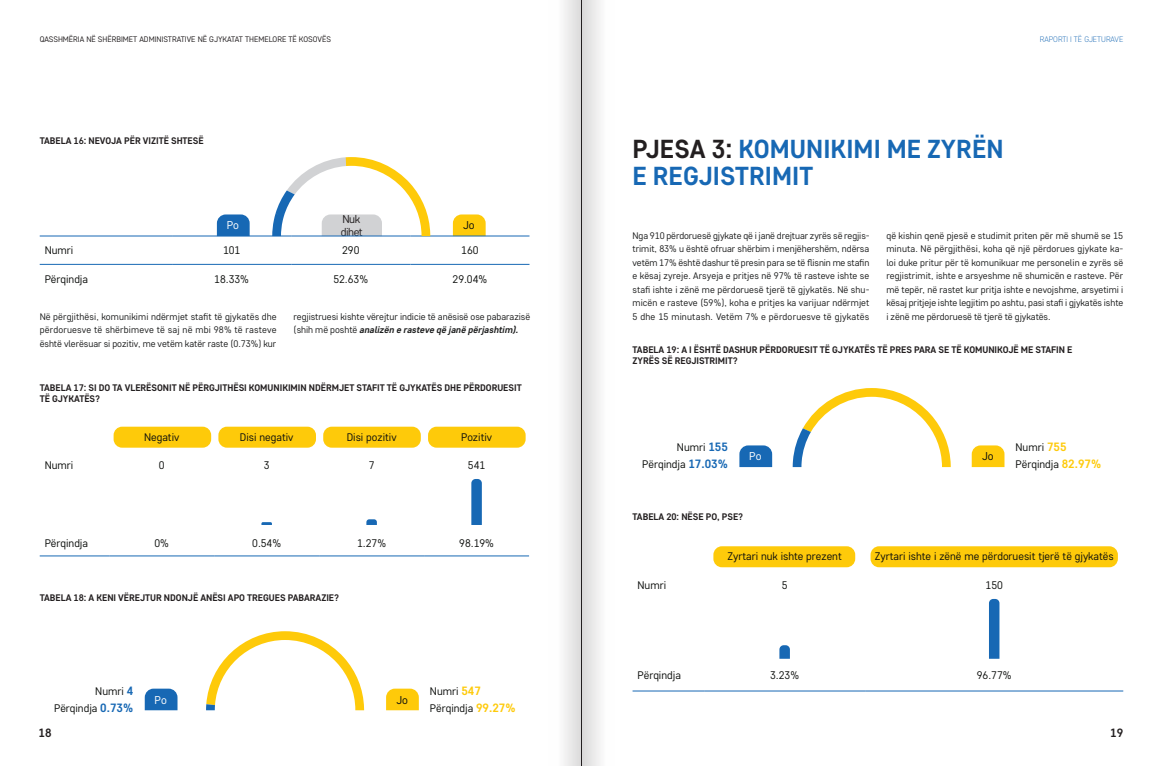
<style>
.page{position:relative;width:1163px;height:766px;background:#fff}
.page>*{position:absolute;margin:0;border:0;box-sizing:border-box;transform-origin:0 0}
.t1{font:700 26px/27px "Core Sans D55";color:#1768b4}
.t2{font:700 12px "Core Sans D55";color:#231f20}
.t3{font:11.3px/12.2px "Core Sans D35";letter-spacing:-.04em;color:#231f20}
.t4{font:11.3px "Core Sans D35";color:#fff}
.t5{font:11.3px "Core Sans D35";color:#0e100e}
.t6{font:11px "Core Sans D35";color:#0e100e}
.t7{font:9.5px/13.5px "Core Sans D35";letter-spacing:-.005em;color:#1f2020;text-align:justify}
.t8{font:700 9.5px/10.9px "Core Sans D55";letter-spacing:-.005em;color:#231f20}
.t9{font:italic 700 9.5px "Core Sans D55";letter-spacing:-.005em;color:#1f2020}
.t10{font:8px "Core Sans D35";color:#231f20}
.t11{font:300 8px "Core Sans D25";color:#1768b4}
.s1{font-family:"Core Sans D35";font-weight:400;font-style:normal}
.s2{font-family:"Core Sans D55";font-weight:700;font-size:12px;color:#1768b4}
.s3{font-family:"Core Sans D55";font-weight:700;font-size:12px;color:#feca0a}
.s4{color:#231f20}
</style>
<div class="page">
<div style="left:870px;top:546px;width:247px;height:21px;background:#feca0a;border-radius:9px"></div>
<div style="left:713px;top:546px;width:142px;height:21px;background:#feca0a;border-radius:9px"></div>
<div style="left:218px;top:426px;width:98px;height:21px;background:#feca0a;border-radius:9px"></div>
<div style="left:323px;top:426px;width:98px;height:21px;background:#feca0a;border-radius:9px"></div>
<div style="left:428px;top:426px;width:97px;height:21px;background:#feca0a;border-radius:9px"></div>
<div style="left:114px;top:426px;width:97px;height:21px;background:#feca0a;border-radius:9px"></div>
<svg style="left:217px;top:214px;width:32px;height:22px"></svg>
<svg style="left:453px;top:214px;width:32px;height:22px"></svg>
<hr style="left:40px;top:236px;width:132px;height:1px;background:#1768b4">
<hr style="left:172px;top:236px;width:119px;height:1px;background:#1768b4">
<hr style="left:291px;top:236px;width:119px;height:1px;background:#1768b4">
<hr style="left:410px;top:236px;width:119px;height:1px;background:#1768b4">
<hr style="left:40px;top:264px;width:132px;height:1px;background:#1768b4">
<hr style="left:172px;top:264px;width:119px;height:1px;background:#1768b4">
<hr style="left:291px;top:264px;width:119px;height:1px;background:#1768b4">
<hr style="left:410px;top:264px;width:119px;height:1px;background:#1768b4">
<svg style="left:272px;top:157px;width:158px;height:79px"></svg>
<hr style="left:40px;top:555px;width:69px;height:1px;background:#1768b4">
<hr style="left:109px;top:555px;width:105px;height:1px;background:#1768b4">
<hr style="left:214px;top:555px;width:105px;height:1px;background:#1768b4">
<hr style="left:319px;top:555px;width:105px;height:1px;background:#1768b4">
<hr style="left:424px;top:555px;width:105px;height:1px;background:#1768b4">
<svg style="left:261px;top:522px;width:11px;height:3px"></svg>
<svg style="left:366px;top:519px;width:11px;height:6px"></svg>
<svg style="left:471px;top:479px;width:11px;height:46px"></svg>
<svg style="left:206px;top:631px;width:158px;height:79px"></svg>
<svg style="left:145px;top:688px;width:32px;height:22px"></svg>
<svg style="left:386px;top:688px;width:33px;height:22px"></svg>
<svg style="left:792px;top:388px;width:158px;height:79px"></svg>
<svg style="left:739px;top:445px;width:33px;height:22px"></svg>
<svg style="left:971px;top:445px;width:33px;height:22px"></svg>
<hr style="left:632px;top:690px;width:72px;height:1px;background:#1768b4">
<hr style="left:704px;top:690px;width:161px;height:1px;background:#1768b4">
<hr style="left:865px;top:690px;width:258px;height:1px;background:#1768b4">
<svg style="left:779px;top:645px;width:10px;height:13px"></svg>
<svg style="left:989px;top:598px;width:10px;height:60px"></svg>
<svg style="left:564px;top:0;width:36px;height:765px"></svg>
<hr style="left:581px;top:0;width:1px;height:765px;background:#231f20">
<p class="t10" style="left:40px;top:34px;width:293px">QASSHMËRIA NË SHËRBIMET ADMINISTRATIVE NË GJYKATAT THEMELORE TË KOSOVËS</p>
<p class="t11" style="left:1039px;top:34px;width:85px">RAPORTI I TË GJETURAVE</p>
<p class="t8" style="left:40px;top:135px;width:165px">TABELA 16: NEVOJA PËR VIZITË SHTESË</p>
<p class="t4" style="left:227px;top:218px;width:14px">Po</p>
<p class="t3" style="left:341px;top:213px;width:24px">Nuk dihet</p>
<p class="t5" style="left:463px;top:218px;width:13px">Jo</p>
<p class="t6" style="left:45px;top:243px;width:30px">Numri</p>
<p class="t6" style="left:223px;top:243px;width:19px">101</p>
<p class="t6" style="left:342px;top:243px;width:19px">290</p>
<p class="t6" style="left:461px;top:243px;width:19px">160</p>
<p class="t6" style="left:45px;top:272px;width:45px">Përqindja</p>
<p class="t6" style="left:214px;top:272px;width:36px">18.33%</p>
<p class="t6" style="left:333px;top:272px;width:36px">52.63%</p>
<p class="t6" style="left:452px;top:272px;width:36px">29.04%</p>
<p class="t7" style="left:40px;top:309px;width:238px">Në përgjithësi, komunikimi ndërmjet stafit të gjykatës dhe përdoruesve të shërbimeve të saj në mbi 98% të rasteve është vlerësuar si pozitiv, me vetëm katër raste (0.73%) kur</p>
<p class="t7" style="left:293px;top:309px;width:238px">regjistruesi kishte vërejtur indicie të anësisë ose pabarazisë</p>
<p class="t9" style="left:293px;top:323px;width:226px"><span class="s1">(shih më poshtë</span> analizën e rasteve që janë përjashtim).</p>
<p class="t8" style="left:40px;top:382px;width:483px">TABELA 17: SI DO TA VLERËSONIT NË PËRGJITHËSI KOMUNIKIMIN NDËRMJET STAFIT TË GJYKATËS DHE PËRDORUESIT<br>TË GJYKATËS?</p>
<p class="t6" style="left:144px;top:429px;width:37px">Negativ</p>
<p class="t6" style="left:240px;top:429px;width:55px">Disi negativ</p>
<p class="t6" style="left:346px;top:429px;width:51px">Disi pozitiv</p>
<p class="t6" style="left:461px;top:429px;width:32px">Pozitiv</p>
<p class="t6" style="left:45px;top:458px;width:30px">Numri</p>
<p class="t6" style="left:159px;top:458px;width:7px">0</p>
<p class="t6" style="left:264px;top:458px;width:7px">3</p>
<p class="t6" style="left:369px;top:458px;width:7px">7</p>
<p class="t6" style="left:468px;top:458px;width:19px">541</p>
<p class="t6" style="left:45px;top:536px;width:45px">Përqindja</p>
<p class="t6" style="left:154px;top:536px;width:16px">0%</p>
<p class="t6" style="left:252px;top:536px;width:30px">0.54%</p>
<p class="t6" style="left:357px;top:536px;width:30px">1.27%</p>
<p class="t6" style="left:459px;top:536px;width:36px">98.19%</p>
<p class="t8" style="left:40px;top:591px;width:301px">TABELA 18: A KENI VËREJTUR NDONJË ANËSI APO TREGUES PABARAZIE?</p>
<p class="t6" style="left:95px;top:683px;width:40px">Numri <span class="s2">4</span></p>
<p class="t6" style="left:430px;top:683px;width:52px">Numri <span class="s3">547</span></p>
<p class="t4" style="left:155px;top:692px;width:14px">Po</p>
<p class="t5" style="left:396px;top:692px;width:13px">Jo</p>
<p class="t6" style="left:54px;top:700px;width:81px">Përqindja <span class="s2">0.73%</span></p>
<p class="t6" style="left:430px;top:700px;width:87px">Përqindja <span class="s3">99.27%</span></p>
<h1 class="t1" style="left:632px;top:134px;width:372px"><span class="s4">PJESA 3:</span> KOMUNIKIMI ME ZYRËN<br>E REGJISTRIMIT</h1>
<p class="t7" style="left:632px;top:228px;width:238px">Nga 910 përdoruesë gjykate që i janë drejtuar zyrës së regjis&shy;trimit, 83% u është ofruar shërbim i menjëhershëm, ndërsa vetëm 17% është dashur të presin para se të flisnin me stafin e kësaj zyreje. Arsyeja e pritjes në 97% të rasteve ishte se stafi ishte i zënë me përdoruesë tjerë të gjykatës. Në shu&shy;micën e rasteve (59%), koha e pritjes ka varijuar ndërmjet 5 dhe 15 minutash. Vetëm 7% e përdoruesve të gjykatës</p>
<p class="t7" style="left:886px;top:228px;width:238px">që kishin qenë pjesë e studimit priten për më shumë se 15 minuta. Në përgjithësi, koha që një përdorues gjykate ka&shy;loi duke pritur për të komunikuar me personelin e zyrës së regjistrimit, ishte e arsyeshme në shumicën e rasteve. Për më tepër, në rastet kur pritja ishte e nevojshme, arsyetimi i kësaj pritjeje ishte legjitim po ashtu, pasi stafi i gjykatës ishte i zënë me përdoruesë të tjerë të gjykatës.</p>
<p class="t8" style="left:632px;top:344px;width:441px">TABELA 19: A I ËSHTË DASHUR PËRDORUESIT TË GJYKATËS TË PRES PARA SE TË KOMUNIKOJË ME STAFIN E<br>ZYRËS SË REGJISTRIMIT?</p>
<p class="t6" style="left:676px;top:440px;width:52px">Numri <span class="s2">155</span></p>
<p class="t6" style="left:1015px;top:440px;width:52px">Numri <span class="s3">755</span></p>
<p class="t4" style="left:749px;top:449px;width:14px">Po</p>
<p class="t5" style="left:981px;top:449px;width:13px">Jo</p>
<p class="t6" style="left:642px;top:457px;width:87px">Përqindja <span class="s2">17.03%</span></p>
<p class="t6" style="left:1015px;top:457px;width:87px">Përqindja <span class="s3">82.97%</span></p>
<p class="t8" style="left:632px;top:510px;width:112px">TABELA 20: NËSE PO, PSE?</p>
<p class="t6" style="left:727px;top:549px;width:116px">Zyrtari nuk ishte prezent</p>
<p class="t6" style="left:874px;top:549px;width:240px">Zyrtari ishte i zënë me përdoruesit tjerë të gjykatës</p>
<p class="t6" style="left:637px;top:577px;width:30px">Numri</p>
<p class="t6" style="left:781px;top:577px;width:7px">5</p>
<p class="t6" style="left:985px;top:577px;width:19px">150</p>
<p class="t6" style="left:637px;top:667px;width:45px">Përqindja</p>
<p class="t6" style="left:770px;top:667px;width:30px">3.23%</p>
<p class="t6" style="left:976px;top:667px;width:36px">96.77%</p>
<p class="t2" style="left:39px;top:724px;width:14px">18</p>
<p class="t2" style="left:1110px;top:724px;width:14px">19</p>
</div>
